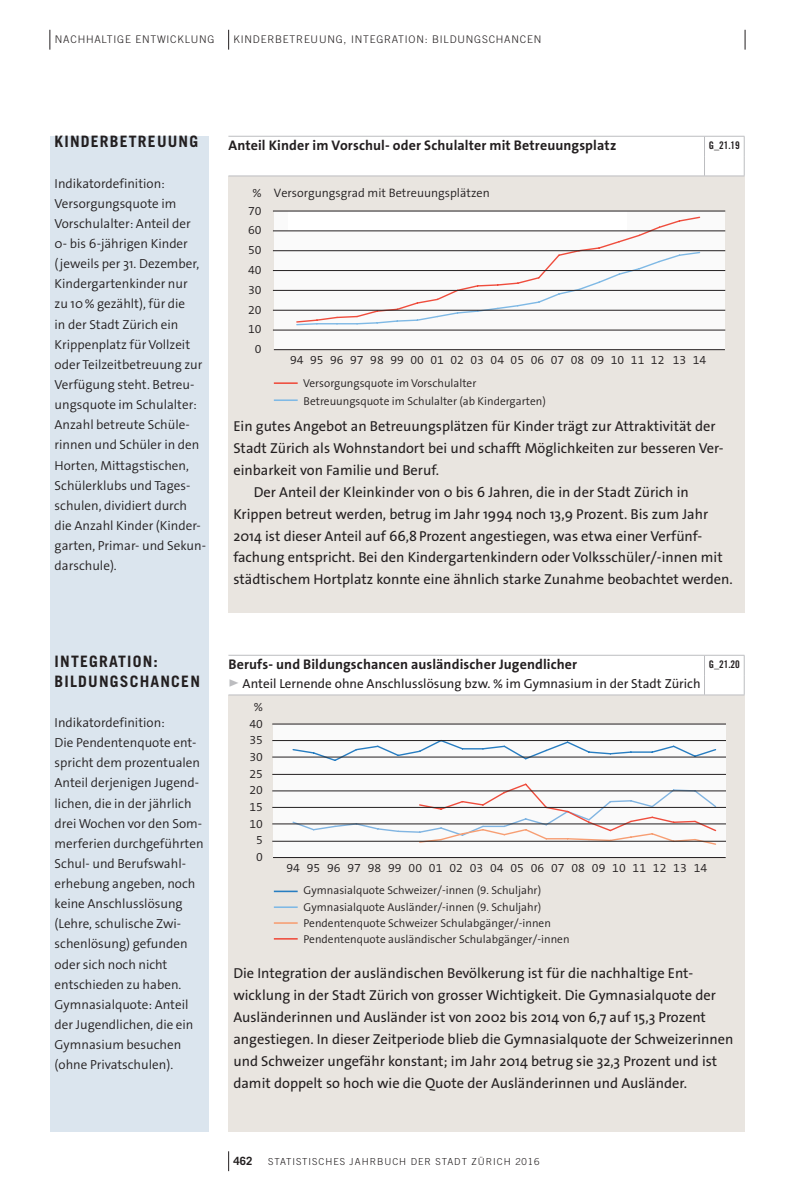
<style>
.page{position:relative;width:797px;height:1191px;background:#fff}
.page>*{position:absolute;margin:0;border:0;box-sizing:border-box;transform-origin:0 0}
._570-TOC-titel_nachh{font:700 15.75px/20.1px "Trade Gothic LT Std";letter-spacing:.075em;color:#231f20}
._354-lauftext_nachha{font:14.35px/21.9px "The Sans OT5 Plain";color:#231f20}
._355-lauftext_nachha{font:14.35px/21.9px "The Sans OT5 Plain";color:#231f20}
._100-G_grafiktitel{font:700 14px "The Sans OT7";letter-spacing:.01em;color:#231f20}
._335-marginalspalte{font:300 13.12px/20.1px "The Sans OT4";color:#231f20}
._100-G_grafiktitel-2{font:13.12px "The Sans OT5 Plain";color:#231f20}
.t1{font:300 12.25px "The Sans OT4";color:#231f20}
._650-legendentext{font:300 11.38px "The Sans OT4";color:#231f20}
._410-pagina{font:700 11.38px "Trade Gothic LT Std";color:#231f20}
._401-kolumnentitel-s{font:300 10.5px "Trade Gothic LT Std";letter-spacing:.075em;color:#231f20}
._400-kolumnentitel-m{font:300 10.5px "Trade Gothic LT Std";letter-spacing:.075em;color:#231f20}
._103-G_grafikcode{font:10.5px "Trade Gothic LT Std Bd Cn 20";letter-spacing:-.01em;color:#231f20}
._411-fusssteg{font:300 9.62px "Trade Gothic LT Std";letter-spacing:.1em;color:#231f20}
.s1{font-family:"The Sans OT7";font-weight:700;font-size:17.5px;color:#bcbdc0}
</style>
<div class="page">
<div style="left:50px;top:136px;width:158px;height:995px;background:#dbe5ee"></div>
<div style="left:228px;top:176px;width:516px;height:436px;background:#e9e5e0"></div>
<div style="left:228px;top:695px;width:516px;height:436px;background:#e9e5e0"></div>
<div style="left:274px;top:211px;width:450px;height:139px;background:#fafafa"></div>
<svg style="left:295px;top:216px;width:405px;height:34px"></svg>
<svg style="left:295px;top:251px;width:405px;height:75px"></svg>
<div style="left:288px;top:211px;width:338px;height:20px;background:#fff"></div>
<hr style="left:273px;top:211px;width:451px;height:1px;background:#231f20">
<hr style="left:273px;top:230px;width:451px;height:1px;background:#231f20">
<hr style="left:273px;top:250px;width:451px;height:1px;background:#231f20">
<hr style="left:273px;top:270px;width:451px;height:1px;background:#231f20">
<hr style="left:273px;top:290px;width:451px;height:1px;background:#231f20">
<hr style="left:273px;top:310px;width:451px;height:1px;background:#231f20">
<hr style="left:273px;top:330px;width:451px;height:1px;background:#231f20">
<hr style="left:274px;top:349px;width:450px;height:1px;background:#231f20">
<div style="left:273px;top:724px;width:452px;height:133px;background:#fafafa"></div>
<svg style="left:291px;top:739px;width:426px;height:22px"></svg>
<svg style="left:291px;top:783px;width:426px;height:62px"></svg>
<hr style="left:273px;top:841px;width:452px;height:1px;background:#231f20">
<hr style="left:273px;top:823px;width:452px;height:1px;background:#231f20">
<hr style="left:273px;top:807px;width:452px;height:1px;background:#231f20">
<hr style="left:273px;top:790px;width:452px;height:1px;background:#231f20">
<hr style="left:273px;top:774px;width:452px;height:1px;background:#231f20">
<hr style="left:273px;top:756px;width:452px;height:1px;background:#231f20">
<hr style="left:273px;top:740px;width:452px;height:1px;background:#231f20">
<hr style="left:273px;top:723px;width:452px;height:1px;background:#231f20">
<hr style="left:273px;top:857px;width:452px;height:1px;background:#231f20">
<svg style="left:228px;top:1151px;width:1px;height:20px"></svg>
<svg style="left:50px;top:30px;width:1px;height:20px"></svg>
<svg style="left:228px;top:30px;width:1px;height:20px"></svg>
<svg style="left:744px;top:30px;width:1px;height:20px"></svg>
<hr style="left:228px;top:176px;width:476px;height:1px;background:#bcbdc0">
<hr style="left:704px;top:176px;width:40px;height:1px;background:#bcbdc0">
<svg style="left:228px;top:136px;width:516px;height:40px"></svg>
<svg style="left:228px;top:655px;width:516px;height:40px"></svg>
<hr style="left:274px;top:890px;width:23px;height:2px;background:#277dc1">
<hr style="left:274px;top:906px;width:23px;height:2px;background:#7fb9e5">
<svg style="left:274px;top:922px;width:23px;height:1px"></svg>
<svg style="left:274px;top:938px;width:23px;height:1px"></svg>
<hr style="left:274px;top:382px;width:23px;height:2px;background:#ef4d3d">
<hr style="left:274px;top:399px;width:23px;height:2px;background:#7fb9e5">
<p class="_400-kolumnentitel-m" style="left:55px;top:33px;width:161px">NACHHALTIGE ENTWICKLUNG</p>
<p class="_401-kolumnentitel-s" style="left:233px;top:33px;width:309px">KINDERBETREUUNG, INTEGRATION: BILDUNGSCHANCEN</p>
<p class="_570-TOC-titel_nachh" style="left:55px;top:131px;width:145px">KINDERBETREUUNG</p>
<p class="_335-marginalspalte" style="left:55px;top:173px;width:112px">Indikatordefinition:</p>
<p class="_335-marginalspalte" style="left:55px;top:193px;width:153px">Versorgungsquote im<br>Vorschulalter: Anteil der<br>0- bis 6-jährigen Kinder (jeweils per 31. Dezember,<br>Kindergartenkinder nur<br>zu 10% gezählt), für die<br>in der Stadt Zürich ein<br>Krippenplatz für Vollzeit oder Teilzeitbetreuung zur<br>Verfügung steht. Betreu&shy;ungsquote im Schulalter:<br>Anzahl betreute Schüle&shy;rinnen und Schüler in den<br>Horten, Mittagstischen,<br>Schülerklubs und Tages&shy;schulen, dividiert durch die Anzahl Kinder (Kinder&shy;garten, Primar- und Sekun&shy;darschule).</p>
<p class="_100-G_grafiktitel" style="left:228px;top:136px;width:389px">Anteil Kinder im Vorschul- oder Schulalter mit Betreuungsplatz</p>
<p class="_103-G_grafikcode" style="left:708px;top:139px;width:32px">G_21.19</p>
<p class="t1" style="left:252px;top:185px;width:11px">%</p>
<p class="t1" style="left:248px;top:222px;width:15px">60</p>
<p class="t1" style="left:248px;top:202px;width:15px">70</p>
<p class="t1" style="left:248px;top:242px;width:15px">50</p>
<p class="t1" style="left:248px;top:262px;width:15px">40</p>
<p class="t1" style="left:248px;top:282px;width:15px">30</p>
<p class="t1" style="left:248px;top:301px;width:15px">20</p>
<p class="t1" style="left:248px;top:321px;width:15px">10</p>
<p class="t1" style="left:255px;top:341px;width:8px">0</p>
<p class="t1" style="left:274px;top:185px;width:217px">Versorgungsgrad mit Betreuungsplätzen</p>
<p class="t1" style="left:290px;top:352px;width:355px">94 95 96 97 98 99 00 01 02 03 04 05 06 07 08 09 10 11</p>
<p class="_650-legendentext" style="left:303px;top:376px;width:174px">Versorgungsquote im Vorschulalter</p>
<p class="_650-legendentext" style="left:303px;top:393px;width:244px">Betreuungsquote im Schulalter (ab Kindergarten)</p>
<p class="t1" style="left:650px;top:352px;width:57px">12 13 14</p>
<p class="_354-lauftext_nachha" style="left:233px;top:415px;width:491px">Ein gutes Angebot an Betreuungsplätzen für Kinder trägt zur Attraktivität der<br>Stadt Zürich als Wohnstandort bei und schafft Möglichkeiten zur besseren Ver&shy;einbarkeit von Familie und Beruf.</p>
<p class="_355-lauftext_nachha" style="left:233px;top:481px;width:501px;text-indent:20px">Der Anteil der Kleinkinder von 0 bis 6 Jahren, die in der Stadt Zürich in Krippen betreut werden, betrug im Jahr 1994 noch 13,9 Prozent. Bis zum Jahr 2014 ist dieser Anteil auf 66,8Prozent angestiegen, was etwa einer Verfünf&shy;fachung entspricht. Bei den Kindergartenkindern oder Volksschüler/-innen mit städtischem Hortplatz konnte eine ähnlich starke Zunahme beobachtet werden.</p>
<p class="_570-TOC-titel_nachh" style="left:55px;top:650px;width:147px">INTEGRATION:<br>BILDUNGSCHANCEN</p>
<p class="_335-marginalspalte" style="left:55px;top:712px;width:112px">Indikatordefinition:</p>
<p class="_335-marginalspalte" style="left:55px;top:732px;width:150px">Die Pendentenquote ent&shy;spricht dem prozentualen<br>Anteil derjenigen Jugend&shy;lichen, die in der jährlich drei Wochen vor den Som&shy;merferien durchgeführten<br>Schul- und Berufswahl&shy;erhebung angeben, noch keine Anschlusslösung (Lehre, schulische Zwi&shy;schenlösung) gefunden oder sich noch nicht entschieden zu haben.<br>Gymnasialquote: Anteil der Jugendlichen, die ein<br>Gymnasium besuchen (ohne Privatschulen).</p>
<p class="_100-G_grafiktitel" style="left:228px;top:655px;width:350px">Berufs- und Bildungschancen ausländischer Jugendlicher</p>
<p class="_100-G_grafiktitel-2" style="left:228px;top:674px;width:473px"><span class="s1">▹</span> Anteil Lernende ohne Anschlusslösung bzw. % im Gymnasium in der Stadt Zürich</p>
<p class="t1" style="left:253px;top:699px;width:11px">%</p>
<p class="t1" style="left:249px;top:715px;width:15px">40</p>
<p class="t1" style="left:249px;top:732px;width:15px">35</p>
<p class="t1" style="left:249px;top:749px;width:15px">30</p>
<p class="t1" style="left:249px;top:765px;width:15px">25</p>
<p class="t1" style="left:249px;top:782px;width:15px">20</p>
<p class="t1" style="left:249px;top:799px;width:15px">15</p>
<p class="t1" style="left:249px;top:815px;width:15px">10</p>
<p class="t1" style="left:256px;top:832px;width:8px">5</p>
<p class="t1" style="left:256px;top:849px;width:8px">0</p>
<p class="_103-G_grafikcode" style="left:708px;top:657px;width:32px">G_21.20</p>
<p class="t1" style="left:286px;top:860px;width:422px">94 95 96 97 98 99 00 01 02 03 04 05 06 07 08 09 10 11 12 13 14</p>
<p class="_650-legendentext" style="left:303px;top:883px;width:239px">Gymnasialquote Schweizer/-innen (9. Schuljahr)</p>
<p class="_650-legendentext" style="left:303px;top:899px;width:239px">Gymnasialquote Ausländer/-innen (9. Schuljahr)</p>
<p class="_650-legendentext" style="left:303px;top:915px;width:249px">Pendentenquote Schweizer Schulabgänger/-innen</p>
<p class="_650-legendentext" style="left:303px;top:931px;width:267px">Pendentenquote ausländischer Schulabgänger/-innen</p>
<p class="_354-lauftext_nachha" style="left:233px;top:962px;width:501px">Die Integration der ausländischen Bevölkerung ist für die nachhaltige Ent&shy;wicklung in der Stadt Zürich von grosser Wichtigkeit. Die Gymnasialquote der Ausländerinnen und Ausländer ist von 2002 bis 2014 von 6,7 auf 15,3 Prozent angestiegen. In dieser Zeitperiode blieb die Gymnasialquote der Schweizerinnen und Schweizer ungefähr konstant; im Jahr 2014 betrug sie 32,3 Prozent und ist damit doppelt so hoch wie die Quote der Ausländerinnen und Ausländer.</p>
<p class="_410-pagina" style="left:233px;top:1153px;width:20px">462</p>
<p class="_411-fusssteg" style="left:268px;top:1155px;width:273px">STATISTISCHES JAHRBUCH DER STADT ZÜRICH 2016</p>
</div>
